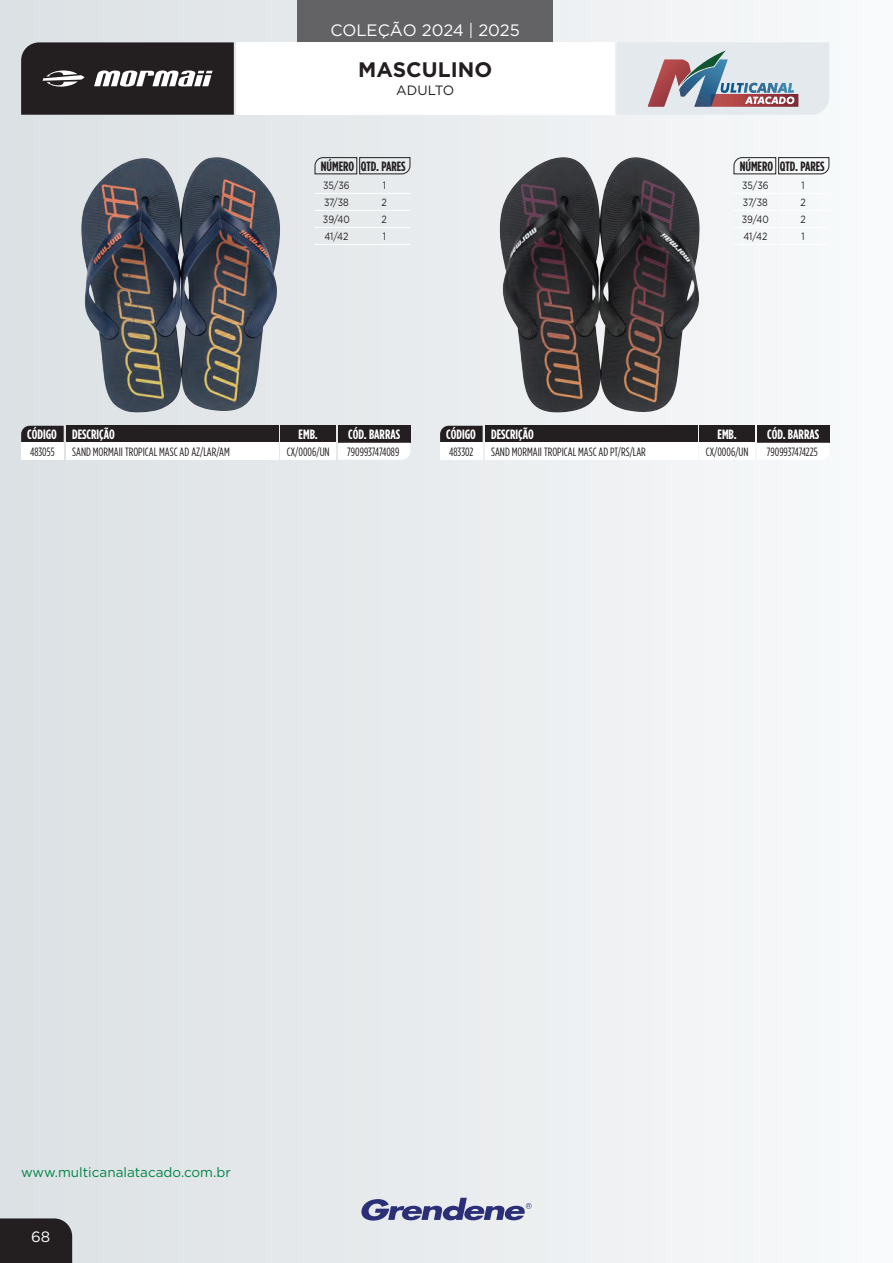
<style>
.page{position:relative;width:893px;height:1263px;background:#fff}
.page>*{position:absolute;margin:0;border:0;box-sizing:border-box;transform-origin:0 0}
.t1{font:700 21px "Gotham";color:#231f20}
.t2{font:16.5px "Gotham";color:#fff}
.t3{font:15px "Gotham";color:#fff}
.t4{font:700 13.5px "Gotham Condensed";color:#fff}
.t5{font:700 13.5px "Gotham Condensed";color:#231f20}
.t6{font:13.5px "Gotham";color:#008345}
.t7{font:13.5px "Gotham";color:#231f20}
.t8{font:12px "Gotham Condensed";color:#231f20}
.t9{font:10.5px "Gotham";letter-spacing:-.005em;color:#231f20;scale:.85 1}
</style>
<div class="page">
<div style="left:0;top:0;width:893px;height:1263px;background:linear-gradient(to right,#dbe0e3,#f8fafb)"></div>
<svg style="left:616px;top:42px;width:213px;height:73px;background:#c9c7cd"></svg>
<svg style="left:21px;top:42px;width:213px;height:73px;background:#3a3738"></svg>
<div style="left:298px;top:0;width:255px;height:64px;background:#636366"></div>
<svg style="left:361px;top:1197px;width:170px;height:23px;background:#969aba"></svg>
<div style="left:236px;top:42px;width:378px;height:73px;background:#fff"></div>
<img style="left:81px;top:157px;width:199px;height:257px">
<svg style="left:21px;top:426px;width:43px;height:17px"></svg>
<div style="left:21px;top:443px;width:43px;height:17px;background:#fff"></div>
<div style="left:66px;top:426px;width:212px;height:17px;background:#231f20"></div>
<div style="left:66px;top:443px;width:212px;height:17px;background:#fff"></div>
<div style="left:281px;top:426px;width:55px;height:17px;background:#231f20"></div>
<div style="left:281px;top:443px;width:55px;height:17px;background:#fff"></div>
<div style="left:338px;top:426px;width:72px;height:17px;background:#231f20"></div>
<svg style="left:338px;top:443px;width:72px;height:17px"></svg>
<hr style="left:315px;top:193px;width:43px;height:1px;background:#fff">
<hr style="left:358px;top:193px;width:52px;height:1px;background:#fff">
<hr style="left:315px;top:210px;width:43px;height:1px;background:#fff">
<hr style="left:358px;top:210px;width:52px;height:1px;background:#fff">
<hr style="left:315px;top:227px;width:43px;height:1px;background:#fff">
<hr style="left:358px;top:227px;width:52px;height:1px;background:#fff">
<hr style="left:315px;top:244px;width:43px;height:1px;background:#fff">
<hr style="left:358px;top:244px;width:52px;height:1px;background:#fff">
<svg style="left:314px;top:157px;width:97px;height:18px;background:#cacdcf"></svg>
<img style="left:500px;top:156px;width:200px;height:257px">
<svg style="left:440px;top:426px;width:42px;height:17px"></svg>
<div style="left:440px;top:443px;width:42px;height:17px;background:#fff"></div>
<div style="left:485px;top:426px;width:212px;height:17px;background:#231f20"></div>
<div style="left:485px;top:443px;width:212px;height:17px;background:#fff"></div>
<div style="left:699px;top:426px;width:56px;height:17px;background:#231f20"></div>
<div style="left:699px;top:443px;width:56px;height:17px;background:#fff"></div>
<div style="left:757px;top:426px;width:72px;height:17px;background:#231f20"></div>
<svg style="left:757px;top:443px;width:72px;height:17px"></svg>
<hr style="left:733px;top:193px;width:44px;height:1px;background:#fff">
<hr style="left:777px;top:193px;width:52px;height:1px;background:#fff">
<hr style="left:733px;top:210px;width:44px;height:1px;background:#fff">
<hr style="left:777px;top:210px;width:52px;height:1px;background:#fff">
<hr style="left:733px;top:227px;width:44px;height:1px;background:#fff">
<hr style="left:777px;top:227px;width:52px;height:1px;background:#fff">
<hr style="left:733px;top:244px;width:44px;height:1px;background:#fff">
<hr style="left:777px;top:244px;width:52px;height:1px;background:#fff">
<svg style="left:733px;top:157px;width:96px;height:18px"></svg>
<div style="left:0;top:1218px;width:72px;height:45px;background:#231f20"></div>
<h2 class="t2" style="left:330px;top:21px;width:191px">COLEÇÃO 2024 | 2025</h2>
<h1 class="t1" style="left:360px;top:58px;width:133px">C TEGORIA</h1>
<p class="t7" style="left:400px;top:83px;width:51px">SEÇÃO</p>
<h1 class="t1" style="left:358px;top:58px;width:135px">MASCULINO</h1>
<p class="t7" style="left:396px;top:83px;width:60px">ADULTO</p>
<p class="t5" style="left:321px;top:158px;width:86px">NÚMERO QTD. PARES</p>
<p class="t9" style="left:323px;top:179px;width:33px">35/36</p>
<p class="t9" style="left:383px;top:179px;width:5px">1</p>
<p class="t9" style="left:324px;top:196px;width:31px">37/38</p>
<p class="t9" style="left:381px;top:196px;width:8px">2</p>
<p class="t9" style="left:323px;top:213px;width:33px">39/40</p>
<p class="t9" style="left:381px;top:213px;width:8px">2</p>
<p class="t9" style="left:324px;top:230px;width:30px">41/42</p>
<p class="t9" style="left:383px;top:230px;width:5px">1</p>
<p class="t5" style="left:739px;top:158px;width:86px">NÚMERO QTD. PARES</p>
<p class="t9" style="left:742px;top:179px;width:33px">35/36</p>
<p class="t9" style="left:801px;top:179px;width:5px">1</p>
<p class="t9" style="left:743px;top:196px;width:31px">37/38</p>
<p class="t9" style="left:800px;top:196px;width:8px">2</p>
<p class="t9" style="left:742px;top:213px;width:33px">39/40</p>
<p class="t9" style="left:800px;top:213px;width:8px">2</p>
<p class="t9" style="left:743px;top:230px;width:30px">41/42</p>
<p class="t9" style="left:801px;top:230px;width:5px">1</p>
<p class="t4" style="left:27px;top:427px;width:31px">CÓDIGO</p>
<p class="t8" style="left:30px;top:445px;width:26px">483055</p>
<p class="t4" style="left:72px;top:427px;width:44px">DESCRIÇÃO</p>
<p class="t8" style="left:72px;top:445px;width:159px">SAND MORMAII TROPICAL MASC AD AZ/LAR/AM</p>
<p class="t4" style="left:299px;top:427px;width:21px">EMB.</p>
<p class="t8" style="left:287px;top:445px;width:44px">CX/0006/UN</p>
<p class="t4" style="left:348px;top:427px;width:53px">CÓD. BARRAS</p>
<p class="t8" style="left:347px;top:445px;width:53px">7909937474089</p>
<p class="t4" style="left:446px;top:427px;width:31px">CÓDIGO</p>
<p class="t8" style="left:449px;top:445px;width:26px">483302</p>
<p class="t4" style="left:491px;top:427px;width:44px">DESCRIÇÃO</p>
<p class="t8" style="left:491px;top:445px;width:156px">SAND MORMAII TROPICAL MASC AD PT/RS/LAR</p>
<p class="t4" style="left:717px;top:427px;width:21px">EMB.</p>
<p class="t8" style="left:706px;top:445px;width:44px">CX/0006/UN</p>
<p class="t4" style="left:767px;top:427px;width:53px">CÓD. BARRAS</p>
<p class="t8" style="left:767px;top:445px;width:52px">7909937474225</p>
<p class="t6" style="left:21px;top:1165px;width:211px">www.multicanalatacado.com.br</p>
<p class="t3" style="left:31px;top:1228px;width:21px">68</p>
</div>
